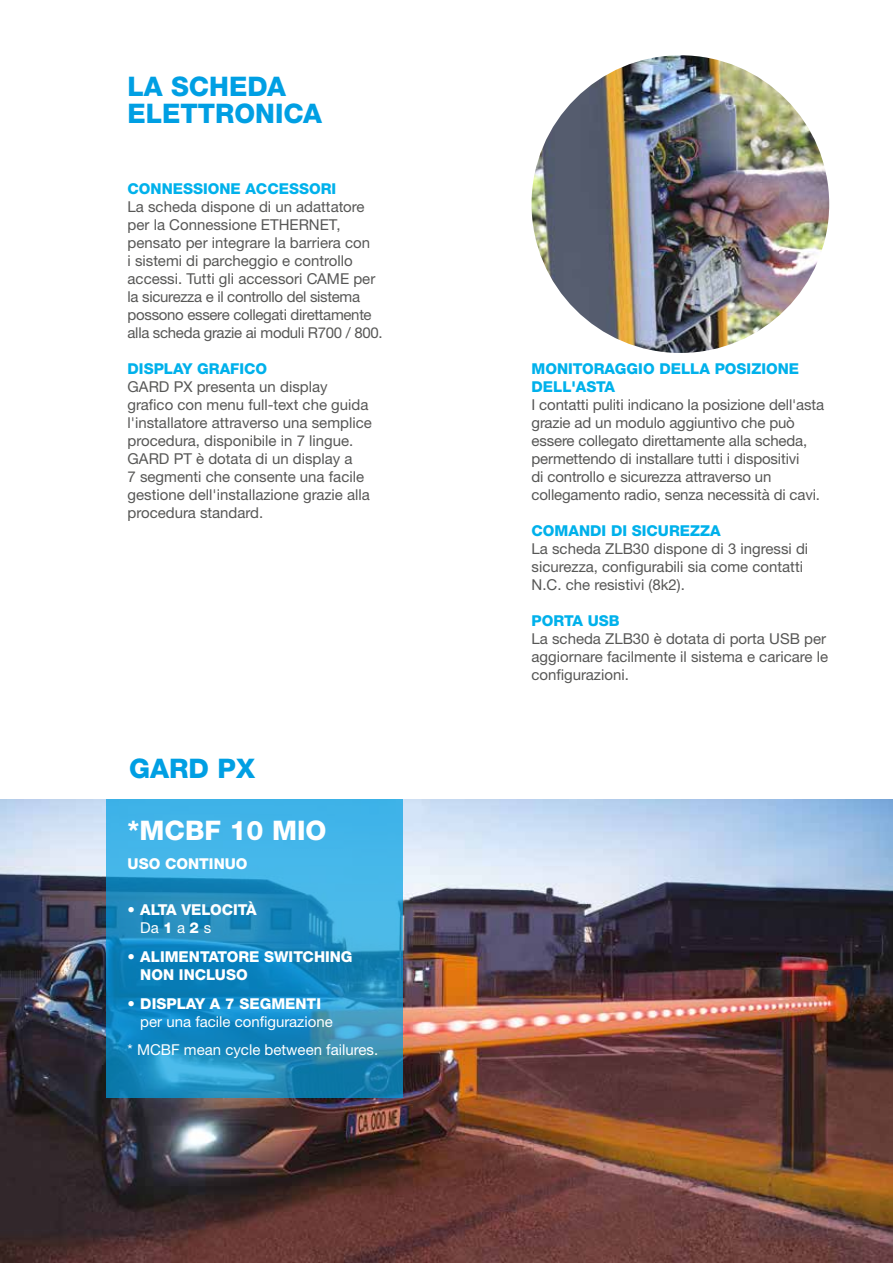
<style>
.page{position:relative;width:893px;height:1263px;background:#fff}
.page>*{position:absolute;margin:0;border:0;box-sizing:border-box;transform-origin:0 0}
.t1{font:800 27px/27px "Helvetica Neue LTW1 G";color:#009fe3}
.t2{font:800 27px "Helvetica Neue LTW1 G";color:#fff}
.t3{font:15px/18px "Helvetica Neue LTW1 G";color:#575756}
.t4{font:800 15px/18px "Helvetica Neue LTW1 G";color:#00b1eb}
.t5{font:800 15px/18px "Helvetica Neue LTW1 G";color:#fff}
.t6{font:15px/28.7px "Helvetica Neue LTW1 G";color:#fff}
.s1{font-weight:400}
</style>
<div class="page">
<img style="left:0;top:799px;width:893px;height:464px">
<svg style="left:106px;top:800px;width:297px;height:298px;background:#2797cb"></svg>
<img style="left:531px;top:55px;width:298px;height:298px;border-radius:149px">
<h1 class="t1" style="left:128px;top:73px;width:196px">LA SCHEDA<br>ELETTRONICA</h1>
<p class="t4" style="left:128px;top:179px;width:210px">CONNESSIONE ACCESSORI</p>
<p class="t3" style="left:128px;top:197px;width:257px">La scheda dispone di un adattatore per la Connessione ETHERNET, pensato per integrare la barriera con<br>i sistemi di parcheggio e controllo accessi. Tutti gli accessori CAME per la sicurezza e il controllo del sistema possono essere collegati direttamente alla scheda grazie ai moduli R700 / 800.</p>
<p class="t4" style="left:128px;top:359px;width:141px">DISPLAY GRAFICO</p>
<p class="t3" style="left:128px;top:377px;width:246px">GARD PX presenta un display grafico con menu full-text che guida l'installatore attraverso una semplice procedura, disponibile in 7 lingue.<br>GARD PT è dotata di un display a<br>7 segmenti che consente una facile gestione dell'installazione grazie alla procedura standard.</p>
<h1 class="t1" style="left:129px;top:755px;width:128px">GARD PX</h1>
<h1 class="t2" style="left:128px;top:814px;width:201px">*MCBF 10 MIO</h1>
<p class="t5" style="left:128px;top:854px;width:122px">USO CONTINUO</p>
<p class="t5" style="left:140px;top:901px;width:118px;text-indent:-13px">• ALTA VELOCITÀ<br><span class="s1">Da</span> 1 <span class="s1">a</span> 2 <span class="s1">s</span></p>
<p class="t5" style="left:140px;top:948px;width:214px;text-indent:-13px">• ALIMENTATORE SWITCHING<br>NON INCLUSO</p>
<p class="t5" style="left:128px;top:994px;width:195px">• DISPLAY A 7 SEGMENTI</p>
<p class="t6" style="left:128px;top:1007px;width:252px;text-indent:13px">per una facile configurazione<br>* MCBF mean cycle between failures.</p>
<p class="t4" style="left:531px;top:360px;width:269px">MONITORAGGIO DELLA POSIZIONE<br>DELL'ASTA</p>
<p class="t3" style="left:531px;top:396px;width:294px">I contatti puliti indicano la posizione dell'asta grazie ad un modulo aggiuntivo che può essere collegato direttamente alla scheda, permettendo di installare tutti i dispositivi<br>di controllo e sicurezza attraverso un collegamento radio, senza necessità di cavi.</p>
<p class="t4" style="left:531px;top:522px;width:191px">COMANDI DI SICUREZZA</p>
<p class="t3" style="left:531px;top:540px;width:278px">La scheda ZLB30 dispone di 3 ingressi di sicurezza, configurabili sia come contatti<br>N.C. che resistivi (8k2).</p>
<p class="t4" style="left:531px;top:612px;width:90px">PORTA USB</p>
<p class="t3" style="left:531px;top:630px;width:298px">La scheda ZLB30 è dotata di porta USB per aggiornare facilmente il sistema e caricare le configurazioni.</p>
</div>
